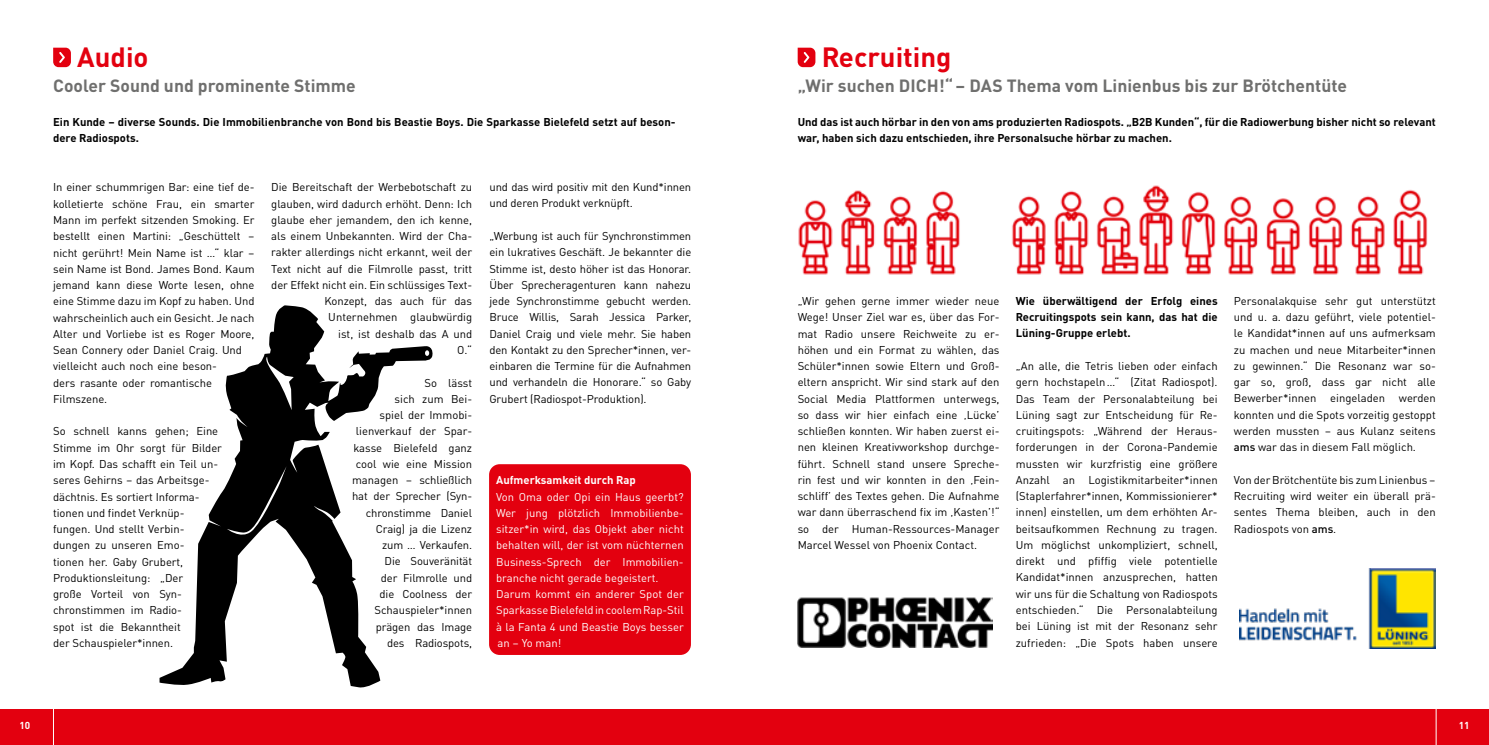
<style>
.page{position:relative;width:1489px;height:745px;background:#fff}
.page>*{position:absolute;margin:0;border:0;box-sizing:border-box;transform-origin:0 0}
.t1{font:700 27.5px "DIN Pro";color:#e3000f}
.t2{font:700 17.5px "DIN Pro";color:#6f6f6e}
.t3{font:11.25px/16.2px "DIN Pro";letter-spacing:-.005em;color:#000;text-align:justify}
.t4{font:700 11.25px/16.2px "DIN Pro";color:#000}
.t5{font:11.25px/16.2px "DIN Pro";color:#fff}
.t6{font:700 11.25px "DIN Pro";color:#fff}
.t7{font:700 10px "DIN Pro";color:#fff}
.s1{font-weight:500}
</style>
<div class="page">
<div style="left:0;top:709px;width:1488px;height:35px;background:#e3000f"></div>
<hr style="left:53px;top:702px;width:1px;height:42px;background:#fff">
<hr style="left:1435px;top:700px;width:1px;height:44px;background:#fff">
<svg style="left:53px;top:48px;width:18px;height:19px"></svg>
<svg style="left:797px;top:48px;width:18px;height:19px"></svg>
<div style="left:489px;top:464px;width:202px;height:190px;background:#e3000f;border-radius:11px"></div>
<img style="left:797px;top:597px;width:195px;height:49px">
<img style="left:1239px;top:568px;width:196px;height:79px">
<svg style="left:159px;top:305px;width:274px;height:383px"></svg>
<img style="left:1012px;top:185px;width:416px;height:90px">
<img style="left:798px;top:190px;width:162px;height:85px">
<h1 class="t1" style="left:77px;top:36px;width:73px">Audio</h1>
<h2 class="t2" style="left:53px;top:72px;width:304px">Cooler Sound und prominente Stimme</h2>
<h1 class="t1" style="left:821px;top:36px;width:131px">Recruiting</h1>
<h2 class="t2" style="left:797px;top:72px;width:551px">„Wir suchen DICH!“– DAS Thema vom Linienbus bis zur Brötchentüte</h2>
<p class="t4" style="left:53px;top:113px;width:624px">Ein Kunde – diverse Sounds. Die Immobilienbranche von Bond bis Beastie Boys. Die Sparkasse Bielefeld setzt auf beson&shy;dere Radiospots.</p>
<p class="t4" style="left:797px;top:113px;width:639px">Und das ist auch hörbar in den von ams produzierten Radiospots. „B2B Kunden“, für die Radiowerbung bisher nicht so relevant war, haben sich dazu entschieden, ihre Personalsuche hörbar zu machen.</p>
<p class="t3" style="left:53px;top:178px;width:203px;text-align:left">In einer schummrigen Bar: eine tief de&shy;kolletierte schöne Frau, ein smarter Mann im perfekt sitzenden Smoking. Er bestellt einen Martini: „Geschüttelt – nicht gerührt! Mein Name ist …“ klar – sein Name ist Bond. James Bond. Kaum jemand kann diese Worte lesen, ohne eine Stimme dazu im Kopf zu haben. Und wahrscheinlich auch ein Gesicht. Je nach Alter und Vorliebe ist es Roger Moore, Sean Connery oder Daniel Craig. Und vielleicht auch noch eine beson-<br>ders rasante oder romantische Filmszene.</p>
<p class="t3" style="left:53px;top:422px;width:170px;text-align:left">So schnell kanns gehen; Eine<br>Stimme im Ohr sorgt für Bilder im Kopf. Das schafft ein Teil un&shy;seres Gehirns – das Arbeitsge&shy;dächtnis. Es sortiert Informa&shy;tionen und findet Verknüp&shy;fungen. Und stellt Verbin&shy;dungen zu unseren Emo-<br>tionen her. Gaby Grubert,<br>Produktionsleitung: „Der<br>große Vorteil von Syn&shy;chronstimmen im Radio-<br>spot ist die Bekanntheit<br>der Schauspieler*innen.</p>
<p class="t3" style="left:271px;top:178px;width:202px;text-align:right">Die Bereitschaft der Werbebotschaft zu glauben, wird dadurch erhöht. Denn: Ich glaube eher jemandem, den ich kenne, als einem Unbekannten. Wird der Cha&shy;rakter allerdings nicht erkannt, weil der<br>Text nicht auf die Filmrolle passt, tritt der Effekt nicht ein. Ein schlüssiges Text-<br>Konzept, das auch für das<br>Unternehmen glaubwürdig<br>ist, ist deshalb das A und<br>O.“</p>
<p class="t3" style="left:352px;top:373px;width:122px;text-align:right">So lässt<br>sich zum Bei-<br>spiel der Immobi&shy;lienverkauf der Spar&shy;kasse Bielefeld ganz cool wie eine Mission managen – schließlich hat der Sprecher (Syn&shy;chronstimme Daniel<br>Craig) ja die Lizenz zum … Verkaufen.<br>Die Souveränität<br>der Filmrolle und<br>die Coolness der<br>Schauspieler*innen prägen das Image<br>des Radiospots,</p>
<p class="t3" style="left:489px;top:178px;width:203px">und das wird positiv mit den Kund*innen und deren Produkt verknüpft.</p>
<p class="t3" style="left:489px;top:227px;width:203px">„Werbung ist auch für Synchronstimmen ein lukratives Geschäft. Je bekannter die Stimme ist, desto höher ist das Honorar.<br>Über Sprecheragenturen kann nahezu jede Synchronstimme gebucht werden.<br>Bruce Willis, Sarah Jessica Parker, Daniel Craig und viele mehr. Sie haben den Kontakt zu den Sprecher*innen, ver&shy;einbaren die Termine für die Aufnahmen und verhandeln die Honorare.“ so Gaby Grubert (Radiospot-Produktion).</p>
<p class="t6" style="left:496px;top:471px;width:141px">Aufmerksamkeit durch Rap</p>
<p class="t5" style="left:496px;top:487px;width:189px">Von Oma oder Opi ein Haus geerbt?<br>Wer jung plötzlich Immobilienbe&shy;sitzer*in wird, das Objekt aber nicht behalten will, der ist vom nüchternen<br>Business-Sprech der Immobilien&shy;branche nicht gerade begeistert.<br>Darum kommt ein anderer Spot der<br>Sparkasse Bielefeld in coolem Rap-Stil à la Fanta 4 und Beastie Boys besser an – Yo man!</p>
<p class="t3" style="left:797px;top:292px;width:203px">„Wir gehen gerne immer wieder neue Wege! Unser Ziel war es, über das For&shy;mat Radio unsere Reichweite zu er&shy;höhen und ein Format zu wählen, das Schüler*innen sowie Eltern und Groß&shy;eltern anspricht. Wir sind stark auf den Social Media Plattformen unterwegs, so dass wir hier einfach eine ‚Lücke’ schließen konnten. Wir haben zuerst ei&shy;nen kleinen Kreativworkshop durchge&shy;führt. Schnell stand unsere Spreche&shy;rin fest und wir konnten in den ‚Fein&shy;schliff’ des Textes gehen. Die Aufnahme war dann überraschend fix im ‚Kasten’!“ so der Human-Ressources--Manager Marcel Wessel von Phoenix Contact.</p>
<p class="t4" style="left:1015px;top:292px;width:203px;text-align:justify">Wie überwältigend der Erfolg eines Recruitingspots sein kann, das hat die Lüning-Gruppe erlebt.</p>
<p class="t3" style="left:1015px;top:357px;width:203px">„An alle, die Tetris lieben oder einfach gern hochstapeln…“ (Zitat Radiospot).<br>Das Team der Personalabteilung bei Lüning sagt zur Entscheidung für Re&shy;cruitingspots: „Während der Heraus&shy;forderungen in der Corona-Pandemie mussten wir kurzfristig eine größere Anzahl an Logistikmitarbeiter*innen (Staplerfahrer*innen, Kommissionierer* innen) einstellen, um dem erhöhten Ar&shy;beitsaufkommen Rechnung zu tragen.<br>Um möglichst unkompliziert, schnell, direkt und pfiffig viele potentielle Kandidat*innen anzusprechen, hatten wir uns für die Schaltung von Radiospots entschieden.“ Die Personalabteilung bei Lüning ist mit der Resonanz sehr zufrieden: „Die Spots haben unsere</p>
<p class="t3" style="left:1233px;top:292px;width:203px">Personalakquise sehr gut unterstützt und u. a. dazu geführt, viele potentiel&shy;le Kandidat*innen auf uns aufmerksam zu machen und neue Mitarbeiter*innen zu gewinnen.“ Die Resonanz war so&shy;gar so, groß, dass gar nicht alle Bewerber*innen eingeladen werden konnten und die Spots vorzeitig gestoppt werden mussten – aus Kulanz seitens <span class="s1">ams</span> war das in diesem Fall möglich.</p>
<p class="t3" style="left:1233px;top:470px;width:203px">Von der Brötchentüte bis zum Linienbus – Recruiting wird weiter ein überall prä&shy;sentes Thema bleiben, auch in den Radiospots von <span class="s1">ams</span>.</p>
<p class="t7" style="left:19px;top:717px;width:12px">10</p>
<p class="t7" style="left:1458px;top:717px;width:12px">11</p>
</div>
